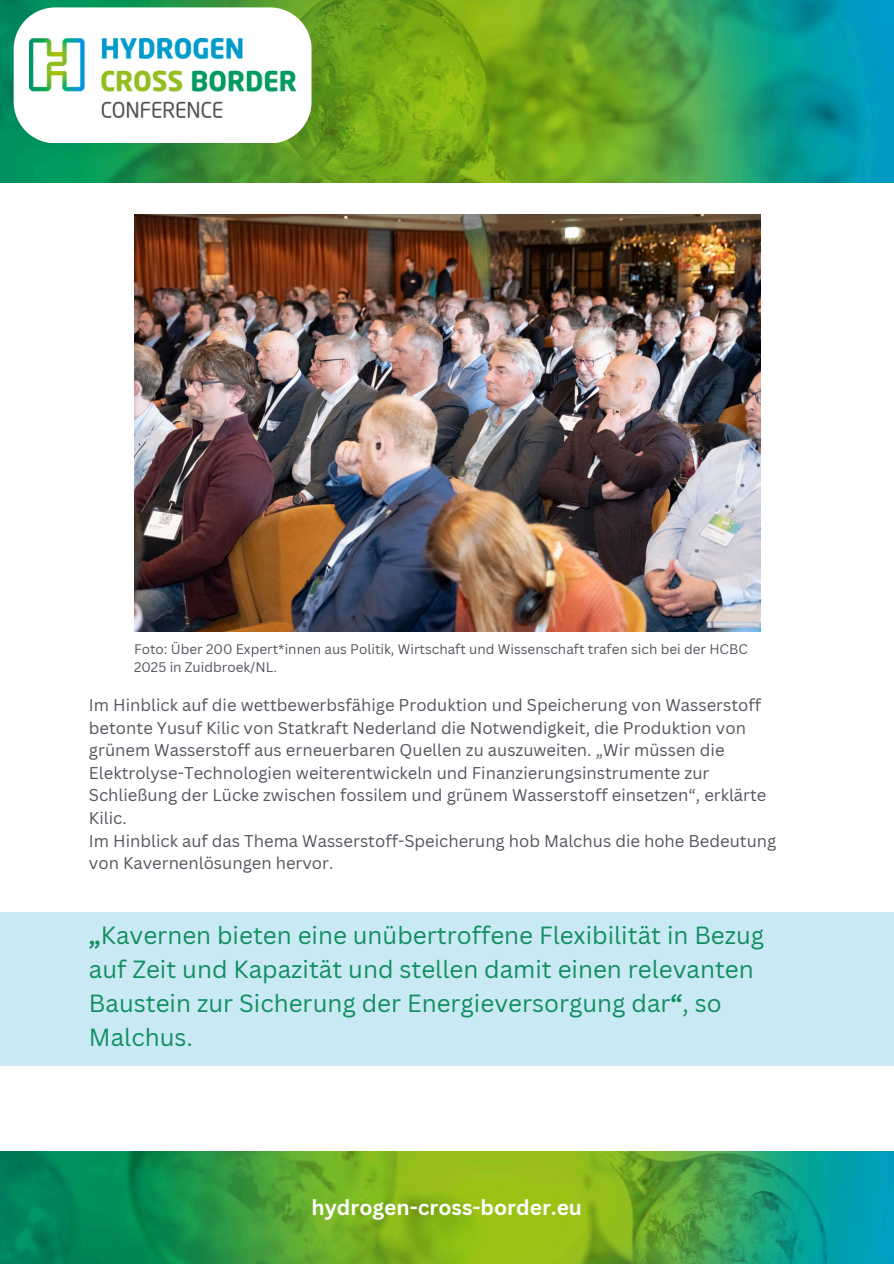
<style>
.page{position:relative;width:894px;height:1264px;background:#fff}
.page>*{position:absolute;margin:0;border:0;box-sizing:border-box;transform-origin:0 0}
.t1{font:24.15px/33.8px "Canva Sans";color:#118e5f}
.t2{font:700 21px "Canva Sans";color:#fff}
.t3{font:16.65px/22.5px "Canva Sans";color:#57535e}
.t4{font:13.5px/18px "Canva Sans";color:#57535e}
.s1{font-weight:700}
</style>
<div class="page">
<div style="left:0;top:911px;width:893px;height:154px;background:#c9eaf4"></div>
<img style="left:0;top:1151px;width:893px;height:112px">
<img style="left:0;top:0;width:893px;height:182px">
<svg style="left:14px;top:7px;width:297px;height:136px"></svg>
<img style="left:29px;top:39px;width:267px;height:79px">
<img style="left:134px;top:215px;width:625px;height:416px">
<p class="t4" style="left:134px;top:640px;width:615px">Foto: Über 200 Expert*innen aus Politik, Wirtschaft und Wissenschaft trafen sich bei der HCBC<br>2025 in Zuidbroek/NL.</p>
<p class="t3" style="left:89px;top:693px;width:688px">Im Hinblick auf die wettbewerbsfähige Produktion und Speicherung von Wasserstoff betonte Yusuf Kilic von Statkraft Nederland die Notwendigkeit, die Produktion von grünem Wasserstoff aus erneuerbaren Quellen zu auszuweiten. „Wir müssen die Elektrolyse-Technologien weiterentwickeln und Finanzierungsinstrumente zur Schließung der Lücke zwischen fossilem und grünem Wasserstoff einsetzen“, erklärte Kilic.<br>Im Hinblick auf das Thema Wasserstoff-Speicherung hob Malchus die hohe Bedeutung von Kavernenlösungen hervor.</p>
<p class="t1" style="left:89px;top:918px;width:676px"><span class="s1">„</span>Kavernen bieten eine unübertroffene Flexibilität in Bezug auf Zeit und Kapazität und stellen damit einen relevanten Baustein zur Sicherung der Energieversorgung dar<span class="s1">“</span>, so Malchus.</p>
<p class="t2" style="left:311px;top:1192px;width:272px">hydrogen-cross-border.eu</p>
</div>
